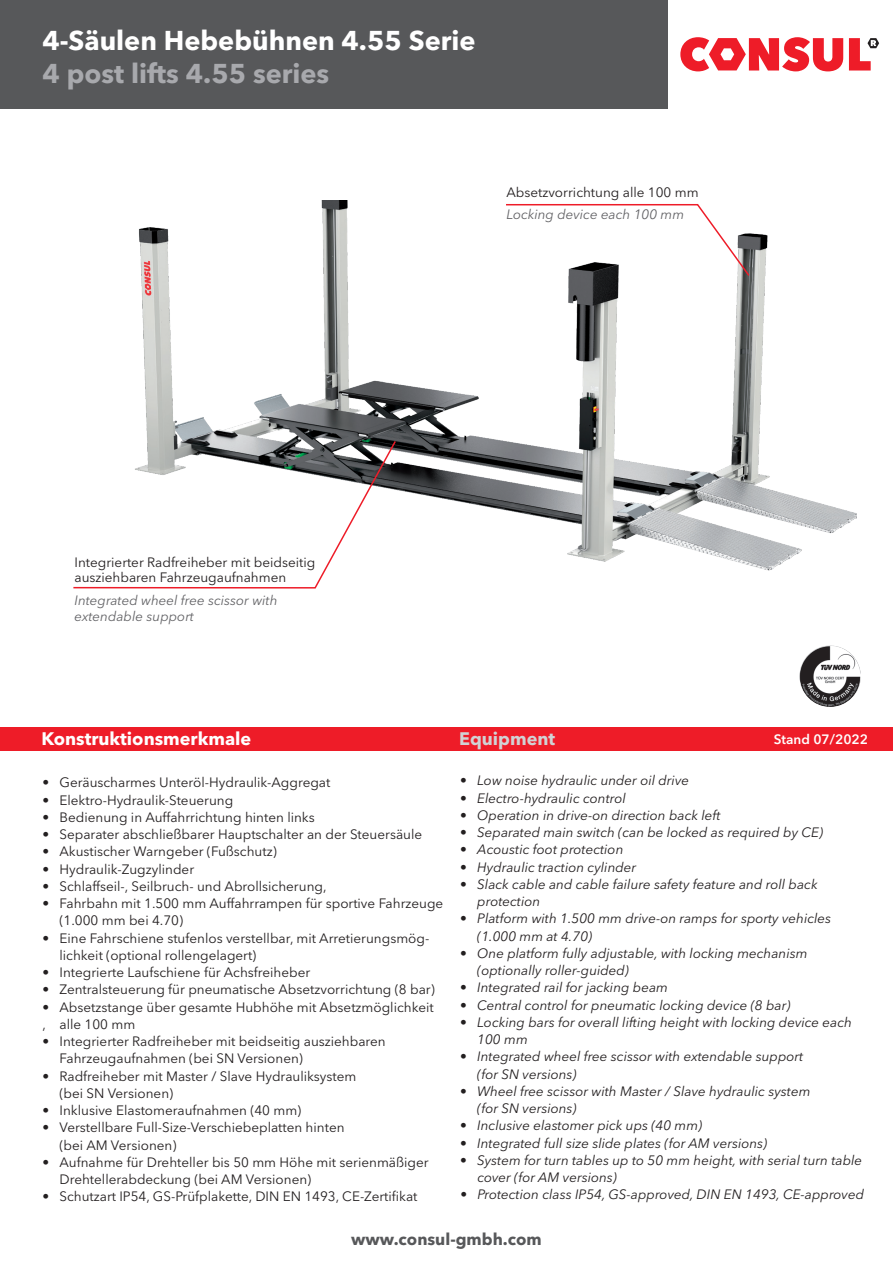
<style>
.page{position:relative;width:893px;height:1263px;background:#fff}
.page>*{position:absolute;margin:0;border:0;box-sizing:border-box;transform-origin:0 0}
.t1{font:700 27px "Avenir Next LT Pro";color:#fff}
.t2{font:700 27px "Avenir Next LT Pro";color:#a8a9ad}
.t3{font:700 18px "Avenir Next LT Pro";color:#fff}
.t4{font:700 18px "Avenir Next LT Pro";color:#d1d2d4}
.t5{font:700 16.5px "Avenir Next LT Pro";color:#57585a}
.t6{font:13.5px/17.2px "Avenir Next LT Pro";color:#231f20}
.t7{font:italic 13.5px/17.2px "Avenir Next LT Pro";color:#231f20}
.t8{font:italic 13.5px/15.8px "Avenir Next LT Pro";color:#636366}
.t9{font:600 13.5px "Avenir Next LT Pro";color:#fff}
</style>
<div class="page">
<div style="left:0;top:0;width:668px;height:108px;background:#57585a"></div>
<svg style="left:680px;top:37px;width:199px;height:34px"></svg>
<img style="left:139px;top:201px;width:717px;height:370px">
<div style="left:0;top:727px;width:893px;height:24px;background:#ee1c28"></div>
<img style="left:799px;top:645px;width:62px;height:62px;border-radius:31px">
<svg style="left:73px;top:439px;width:324px;height:150px"></svg>
<svg style="left:504px;top:203px;width:247px;height:74px"></svg>
<h1 class="t1" style="left:43px;top:24px;width:434px">4-Säulen Hebebühnen 4.55 Serie</h1>
<h1 class="t2" style="left:43px;top:57px;width:288px">4 post lifts 4.55 series</h1>
<p class="t6" style="left:506px;top:184px;width:194px">Absetzvorrichtung alle 100 mm</p>
<p class="t8" style="left:506px;top:207px;width:179px">Locking device each 100 mm</p>
<p class="t6" style="left:74px;top:554px;width:242px;line-height:15.8px">Integrierter Radfreiheber mit beidseitig ausziehbaren Fahrzeugaufnahmen</p>
<p class="t8" style="left:74px;top:592px;width:205px">Integrated wheel free scissor with extendable support</p>
<h2 class="t3" style="left:41px;top:728px;width:211px">Konstruktionsmerkmale</h2>
<h2 class="t4" style="left:459px;top:728px;width:98px">Equipment</h2>
<p class="t9" style="left:774px;top:731px;width:96px">Stand 07/2022</p>
<p class="t6" style="left:43px;top:774px;width:289px">• Geräuscharmes Unteröl-Hydraulik-Aggregat</p>
<p class="t6" style="left:43px;top:791px;width:192px">• Elektro-Hydraulik-Steuerung</p>
<p class="t6" style="left:43px;top:808px;width:274px">• Bedienung in Auffahrrichtung hinten links</p>
<p class="t6" style="left:43px;top:826px;width:381px">• Separater abschließbarer Hauptschalter an der Steuersäule</p>
<p class="t6" style="left:43px;top:843px;width:236px">• Akustischer Warngeber (Fußschutz)</p>
<p class="t6" style="left:43px;top:860px;width:153px">• Hydraulik-Zugzylinder</p>
<p class="t6" style="left:43px;top:877px;width:286px">• Schlaffseil-, Seilbruch- und Abrollsicherung,</p>
<p class="t6" style="left:60px;top:895px;width:385px;text-indent:-17px">• Fahrbahn mit 1.500 mm Auffahrrampen für sportive Fahrzeuge (1.000 mm bei 4.70)</p>
<p class="t6" style="left:60px;top:929px;width:371px;text-indent:-17px">• Eine Fahrschiene stufenlos verstellbar, mit Arretierungsmög&shy;lichkeit (optional rollengelagert)</p>
<p class="t6" style="left:43px;top:964px;width:269px">• Integrierte Laufschiene für Achsfreiheber</p>
<p class="t6" style="left:43px;top:981px;width:394px">• Zentralsteuerung für pneumatische Absetzvorrichtung (8 bar)</p>
<p class="t6" style="left:43px;top:998px;width:393px">• Absetzstange über gesamte Hubhöhe mit Absetzmöglichkeit ‚ alle 100 mm</p>
<p class="t6" style="left:60px;top:1033px;width:328px;text-indent:-17px">• Integrierter Radfreiheber mit beidseitig ausziehbaren<br>Fahrzeugaufnahmen (bei SN Versionen)</p>
<p class="t6" style="left:60px;top:1067px;width:298px;text-indent:-17px">• Radfreiheber mit Master / Slave Hydrauliksystem (bei SN Versionen)</p>
<p class="t6" style="left:43px;top:1102px;width:260px">• Inklusive Elastomeraufnahmen (40 mm)</p>
<p class="t6" style="left:60px;top:1119px;width:287px;text-indent:-17px">• Verstellbare Full-Size-Verschiebeplatten hinten (bei AM Versionen)</p>
<p class="t6" style="left:60px;top:1154px;width:371px;text-indent:-17px">• Aufnahme für Drehteller bis 50 mm Höhe mit serienmäßiger<br>Drehtellerabdeckung (bei AM Versionen)</p>
<p class="t6" style="left:43px;top:1188px;width:376px">• Schutzart IP54, GS-Prüfplakette, DIN EN 1493, CE-Zertifikat</p>
<p class="t7" style="left:460px;top:772px;width:230px">• Low noise hydraulic under oil drive</p>
<p class="t7" style="left:460px;top:789px;width:167px">• Electro-hydraulic control</p>
<p class="t7" style="left:460px;top:806px;width:262px">• Operation in drive-on direction back left</p>
<p class="t7" style="left:460px;top:824px;width:364px">• Separated main switch (can be locked as required by CE)</p>
<p class="t7" style="left:460px;top:841px;width:165px">• Acoustic foot protection</p>
<p class="t7" style="left:460px;top:858px;width:177px">• Hydraulic traction cylinder</p>
<p class="t7" style="left:477px;top:875px;width:342px;text-indent:-17px">• Slack cable and cable failure safety feature and roll back protection</p>
<p class="t7" style="left:477px;top:910px;width:355px;text-indent:-17px">• Platform with 1.500 mm drive-on ramps for sporty vehicles (1.000 mm at 4.70)</p>
<p class="t7" style="left:477px;top:944px;width:332px;text-indent:-17px">• One platform fully adjustable, with locking mechanism (optionally roller-guided)</p>
<p class="t7" style="left:460px;top:979px;width:209px">• Integrated rail for jacking beam</p>
<p class="t7" style="left:460px;top:996px;width:332px">• Central control for pneumatic locking device (8 bar)</p>
<p class="t7" style="left:477px;top:1013px;width:376px;text-indent:-17px">• Locking bars for overall lifting height with locking device each<br>100 mm</p>
<p class="t7" style="left:477px;top:1048px;width:327px;text-indent:-17px">• Integrated wheel free scissor with extendable support (for SN versions)</p>
<p class="t7" style="left:477px;top:1082px;width:335px;text-indent:-17px">• Wheel free scissor with Master / Slave hydraulic system (for SN versions)</p>
<p class="t7" style="left:460px;top:1117px;width:243px">• Inclusive elastomer pick ups (40 mm)</p>
<p class="t7" style="left:460px;top:1134px;width:308px">• Integrated full size slide plates (for AM versions)</p>
<p class="t7" style="left:477px;top:1151px;width:386px;text-indent:-17px">• System for turn tables up to 50 mm height, with serial turn table cover (for AM versions)</p>
<p class="t7" style="left:460px;top:1186px;width:405px">• Protection class IP54, GS-approved, DIN EN 1493, CE-approved</p>
<p class="t5" style="left:351px;top:1229px;width:192px">www.consul-gmbh.com</p>
</div>
